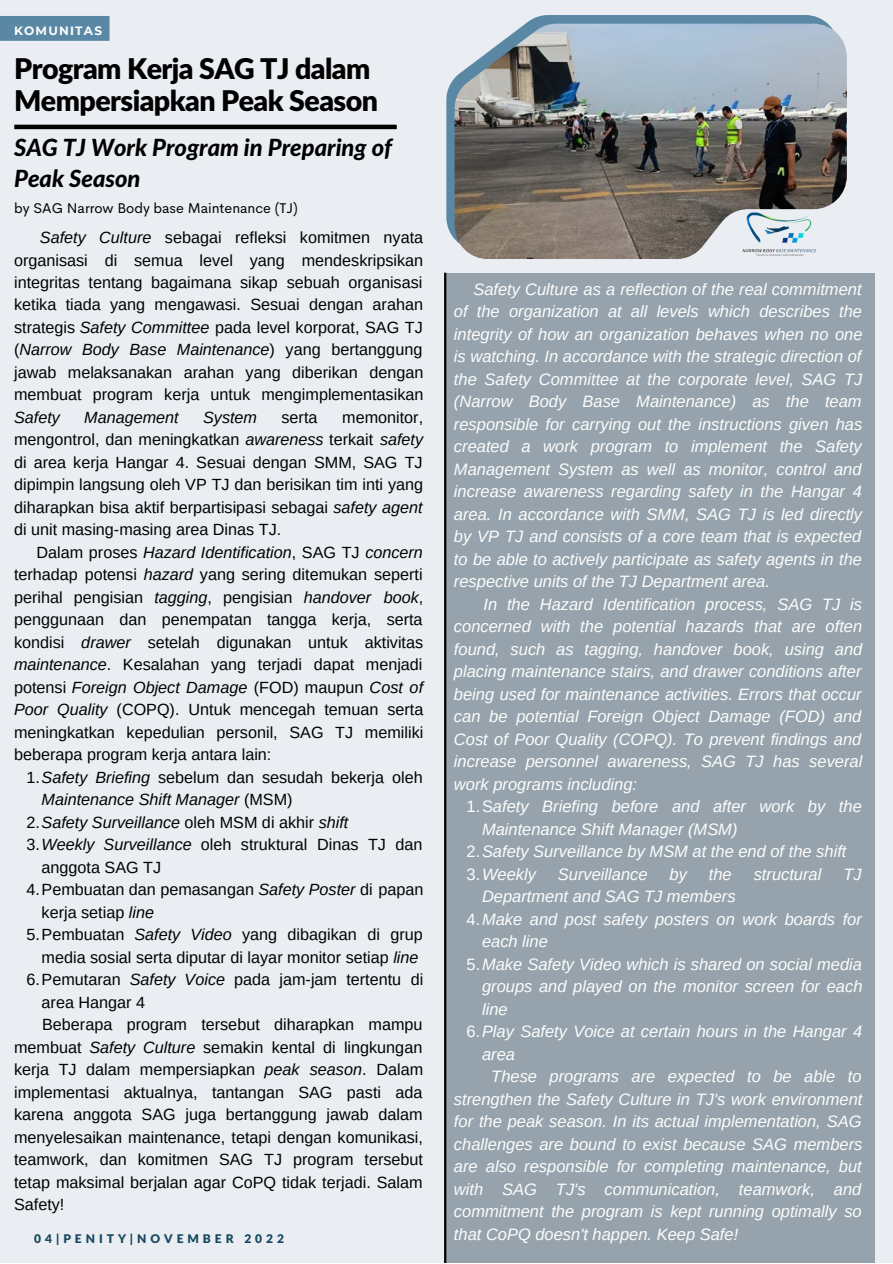
<style>
.page{position:relative;width:893px;height:1264px;background:#fff}
.page>*{position:absolute;margin:0;border:0;box-sizing:border-box;transform-origin:0 0}
.t1{font:900 28.5px/32.5px "Lato Latin";letter-spacing:-.02em;color:#000}
.t2{font:italic 800 23.7px/31.5px "Lato";color:#000}
.t3{font:italic 16.5px/22.5px "Arimo";color:#fcfdfd;text-align:justify}
.t4{font:16.2px/22.5px "Arimo";color:#010101;text-align:justify}
.t5{font:italic 16.2px "Arimo";color:#010101}
.t6{font:14.1px "Cerebri Sans";color:#000}
.t7{font:700 12.15px "Montserrat";letter-spacing:.1em;color:#fcfdfd}
.t8{font:900 12px "Lato Latin";letter-spacing:.33em;color:#184862}
.s1{font-style:italic}
.s2{font-style:normal}
</style>
<div class="page">
<div style="left:0;top:0;width:892px;height:1262px;background:#eaeef2"></div>
<div style="left:0;top:16px;width:109px;height:25px;background:#5a88a4"></div>
<div style="left:446px;top:273px;width:428px;height:989px;background:#96a3ac"></div>
<hr style="left:444px;top:273px;width:2px;height:989px;background:#000">
<svg style="left:446px;top:15px;width:382px;height:224px;fill:#5a88a4"></svg>
<img style="left:454px;top:24px;width:392px;height:235px">
<img style="left:724px;top:208px;width:110px;height:51px">
<hr style="left:14px;top:125px;width:382px;height:4px;background:#000">
<p class="t7" style="left:14px;top:24px;width:90px">KOMUNITAS</p>
<h1 class="t1" style="left:14px;top:54px;width:365px">Program Kerja SAG TJ dalam<br>Mempersiapkan Peak Season</h1>
<h2 class="t2" style="left:14px;top:132px;width:379px">SAG TJ Work Program in Preparing of<br>Peak Season</h2>
<p class="t6" style="left:14px;top:199px;width:285px">by SAG Narrow Body base Maintenance (TJ)</p>
<p class="t4" style="left:14px;top:226px;width:411px;text-indent:26px"><span class="s1">Safety Culture</span> sebagai refleksi komitmen nyata organisasi di semua level yang mendeskripsikan integritas tentang bagaimana sikap sebuah organisasi ketika tiada yang mengawasi. Sesuai dengan arahan strategis <span class="s1">Safety Committee</span> pada level korporat, SAG TJ (<span class="s1">Narrow Body Base Maintenance</span>) yang bertanggung jawab melaksanakan arahan yang diberikan dengan membuat program kerja untuk mengimplementasikan</p>
<p class="t5" style="left:14px;top:408px;width:47px">Safety</p>
<p class="t5" style="left:84px;top:408px;width:96px">Management</p>
<p class="t5" style="left:203px;top:408px;width:55px">System</p>
<p class="t4" style="left:281px;top:406px;width:37px">serta</p>
<p class="t4" style="left:14px;top:406px;width:410px;text-indent:328px">memonitor, mengontrol, dan meningkatkan <span class="s1">awareness</span> terkait <span class="s1">safety </span>di area kerja Hangar 4. Sesuai dengan SMM, SAG TJ dipimpin langsung oleh VP TJ dan berisikan tim inti yang diharapkan bisa aktif berpartisipasi sebagai <span class="s1">safety agent </span>di unit masing-masing area Dinas TJ.</p>
<p class="t4" style="left:14px;top:541px;width:411px;text-indent:22px">Dalam proses <span class="s1">Hazard Identification</span>, SAG TJ <span class="s1">concern </span>terhadap potensi <span class="s1">hazard</span> yang sering ditemukan seperti perihal pengisian <span class="s1">tagging</span>, pengisian <span class="s1">handover book</span>, penggunaan dan penempatan tangga kerja, serta kondisi <span class="s1">drawer</span> setelah digunakan untuk aktivitas <span class="s1">maintenance</span>. Kesalahan yang terjadi dapat menjadi potensi <span class="s1">Foreign Object Damage</span> (FOD) maupun <span class="s1">Cost of Poor Quality</span> (COPQ). Untuk mencegah temuan serta meningkatkan kepedulian personil, SAG TJ memiliki beberapa program kerja antara lain:</p>
<p class="t4" style="left:26px;top:766px;width:397px">1.<span class="s1">Safety Briefing</span> sebelum dan sesudah bekerja oleh</p>
<p class="t5" style="left:42px;top:790px;width:252px">Maintenance Shift Manager <span class="s2">(MSM)</span></p>
<p class="t5" style="left:26px;top:813px;width:323px"><span class="s2">2.</span>Safety Surveillance <span class="s2">oleh MSM di akhir</span> shift</p>
<p class="t4" style="left:26px;top:833px;width:397px">3.<span class="s1">Weekly Surveillance</span> oleh struktural Dinas TJ dan</p>
<p class="t4" style="left:42px;top:856px;width:121px">anggota SAG TJ</p>
<p class="t4" style="left:26px;top:878px;width:398px">4.Pembuatan dan pemasangan <span class="s1">Safety Poster</span> di papan</p>
<p class="t4" style="left:42px;top:900px;width:114px">kerja setiap <span class="s1">line</span></p>
<p class="t4" style="left:26px;top:923px;width:398px">5.Pembuatan <span class="s1">Safety Video</span> yang dibagikan di grup</p>
<p class="t4" style="left:42px;top:945px;width:378px">media sosial serta diputar di layar monitor setiap <span class="s1">line</span></p>
<p class="t4" style="left:26px;top:968px;width:398px">6.Pemutaran <span class="s1">Safety Voice</span> pada jam-jam tertentu di</p>
<p class="t4" style="left:42px;top:990px;width:105px">area Hangar 4</p>
<p class="t4" style="left:14px;top:1013px;width:411px;text-indent:28px">Beberapa program tersebut diharapkan mampu membuat <span class="s1">Safety Culture</span> semakin kental di lingkungan kerja TJ dalam mempersiapkan <span class="s1">peak season</span>. Dalam implementasi aktualnya, tantangan SAG pasti ada karena anggota SAG juga bertanggung jawab dalam menyelesaikan maintenance, tetapi dengan komunikasi, teamwork, dan komitmen SAG TJ program tersebut tetap maksimal berjalan agar CoPQ tidak terjadi. Salam Safety!</p>
<p class="t8" style="left:34px;top:1233px;width:251px">04|PENITY|NOVEMBER 2022</p>
<p class="t3" style="left:454px;top:278px;width:410px;text-indent:19px">Safety Culture as a reflection of the real commitment of the organization at all levels which describes the integrity of how an organization behaves when no one is watching. In accordance with the strategic direction of the Safety Committee at the corporate level, SAG TJ (Narrow Body Base Maintenance) as the team responsible for carrying out the instructions given has created a work program to implement the Safety Management System as well as monitor, control and increase awareness regarding safety in the Hangar 4 area. In accordance with SMM, SAG TJ is led directly by VP TJ and consists of a core team that is expected to be able to actively participate as safety agents in the respective units of the TJ Department area.</p>
<p class="t3" style="left:454px;top:592px;width:410px;text-indent:29px">In the Hazard Identification process, SAG TJ is concerned with the potential hazards that are often found, such as tagging, handover book, using and placing maintenance stairs, and drawer conditions after being used for maintenance activities. Errors that occur can be potential Foreign Object Damage (FOD) and Cost of Poor Quality (COPQ). To prevent findings and increase personnel awareness, SAG TJ has several work programs including:</p>
<p class="t3" style="left:466px;top:795px;width:396px"><span class="s2">1.S</span>afety Briefing before and after work by the</p>
<p class="t3" style="left:482px;top:817px;width:257px">Maintenance Shift Manager (MSM)</p>
<p class="t3" style="left:466px;top:840px;width:381px"><span class="s2">2.</span>Safety Surveillance by MSM at the end of the shift</p>
<p class="t3" style="left:466px;top:862px;width:71px"><span class="s2">3.</span>Weekly</p>
<p class="t3" style="left:558px;top:862px;width:91px">Surveillance</p>
<p class="t3" style="left:669px;top:862px;width:19px">by</p>
<p class="t3" style="left:708px;top:862px;width:24px">the</p>
<p class="t3" style="left:753px;top:862px;width:69px">structural</p>
<p class="t3" style="left:843px;top:862px;width:20px">TJ</p>
<p class="t3" style="left:482px;top:885px;width:255px">Department and SAG TJ members</p>
<p class="t3" style="left:466px;top:907px;width:397px"><span class="s2">4.</span>Make and post safety posters on work boards for</p>
<p class="t3" style="left:482px;top:930px;width:67px">each line</p>
<p class="t3" style="left:466px;top:952px;width:397px"><span class="s2">5.</span>Make Safety Video which is shared on social media</p>
<p class="t3" style="left:482px;top:975px;width:382px">groups and played on the monitor screen for each</p>
<p class="t3" style="left:482px;top:997px;width:27px">line</p>
<p class="t3" style="left:466px;top:1020px;width:397px"><span class="s2">6.</span>Play Safety Voice at certain hours in the Hangar 4</p>
<p class="t3" style="left:482px;top:1042px;width:34px">area</p>
<p class="t3" style="left:454px;top:1065px;width:410px;text-indent:37px">These programs are expected to be able to strengthen the Safety Culture in TJ's work environment for the peak season. In its actual implementation, SAG challenges are bound to exist because SAG members are also responsible for completing maintenance, but with SAG TJ's communication, teamwork, and commitment the program is kept running optimally so that CoPQ doesn't happen. Keep Safe!</p>
</div>
